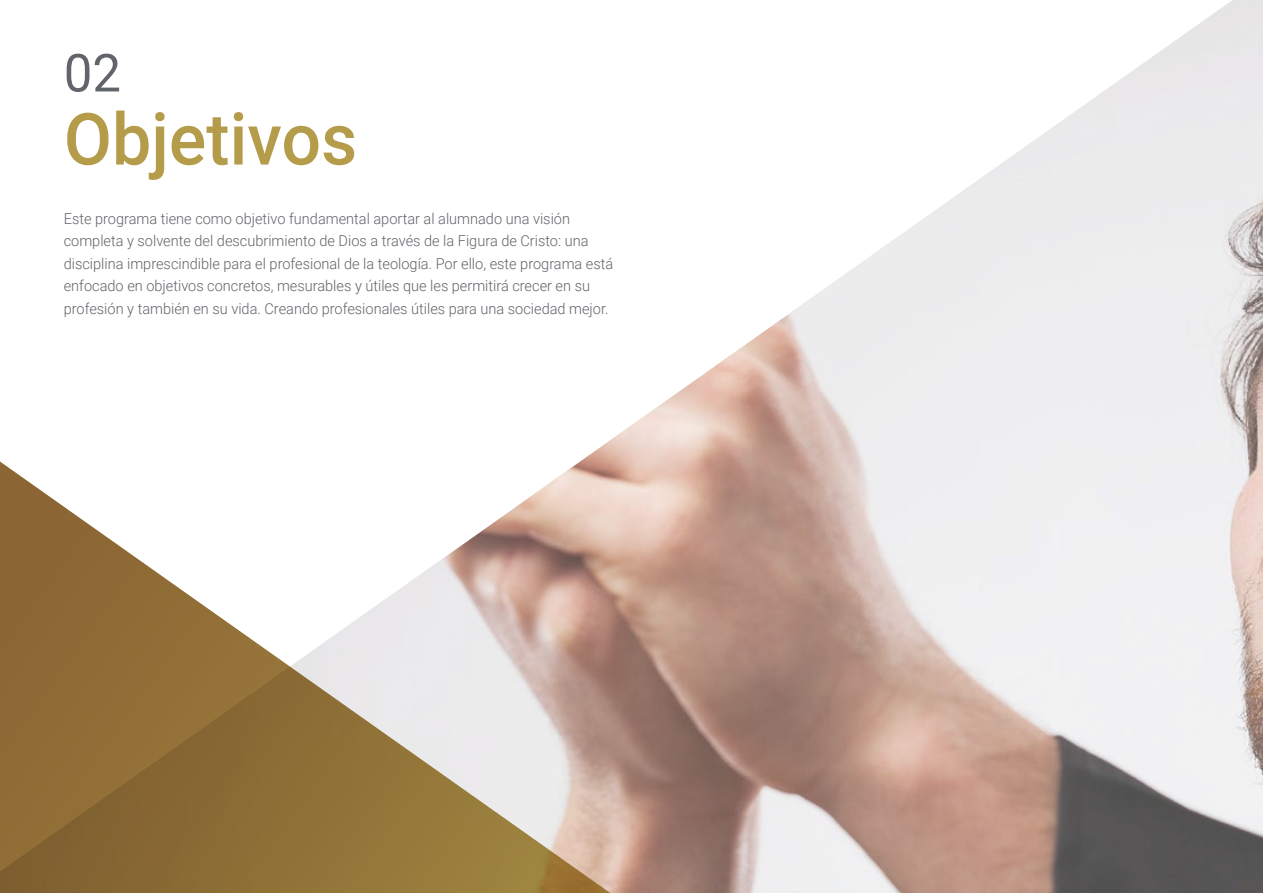
<style>
.page{position:relative;width:1263px;height:893px;background:#fff}
.page>*{position:absolute;margin:0;border:0;box-sizing:border-box;transform-origin:0 0}
.t1{font:500 72px "Roboto";color:#b49c4b}
.t2{font:52.5px "Roboto";color:#61646a}
.t3{font:300 15px/22.5px "Roboto";color:#61646a}
</style>
<div class="page">
<img style="left:602px;top:0;width:661px;height:893px">
<svg style="left:0;top:446px;width:640px;height:447px"></svg>
<h2 class="t2" style="left:64px;top:36px;width:59px">02</h2>
<h1 class="t1" style="left:64px;top:89px;width:295px">Objetivos</h1>
<p class="t3" style="left:64px;top:207px;width:551px">Este programa tiene como objetivo fundamental aportar al alumnado una visión completa y solvente del descubrimiento de Dios a través de la Figura de Cristo: una disciplina imprescindible para el profesional de la teología. Por ello, este programa está enfocado en objetivos concretos, mesurables y útiles que les permitirá crecer en su profesión y también en su vida. Creando profesionales útiles para una sociedad mejor.</p>
</div>
